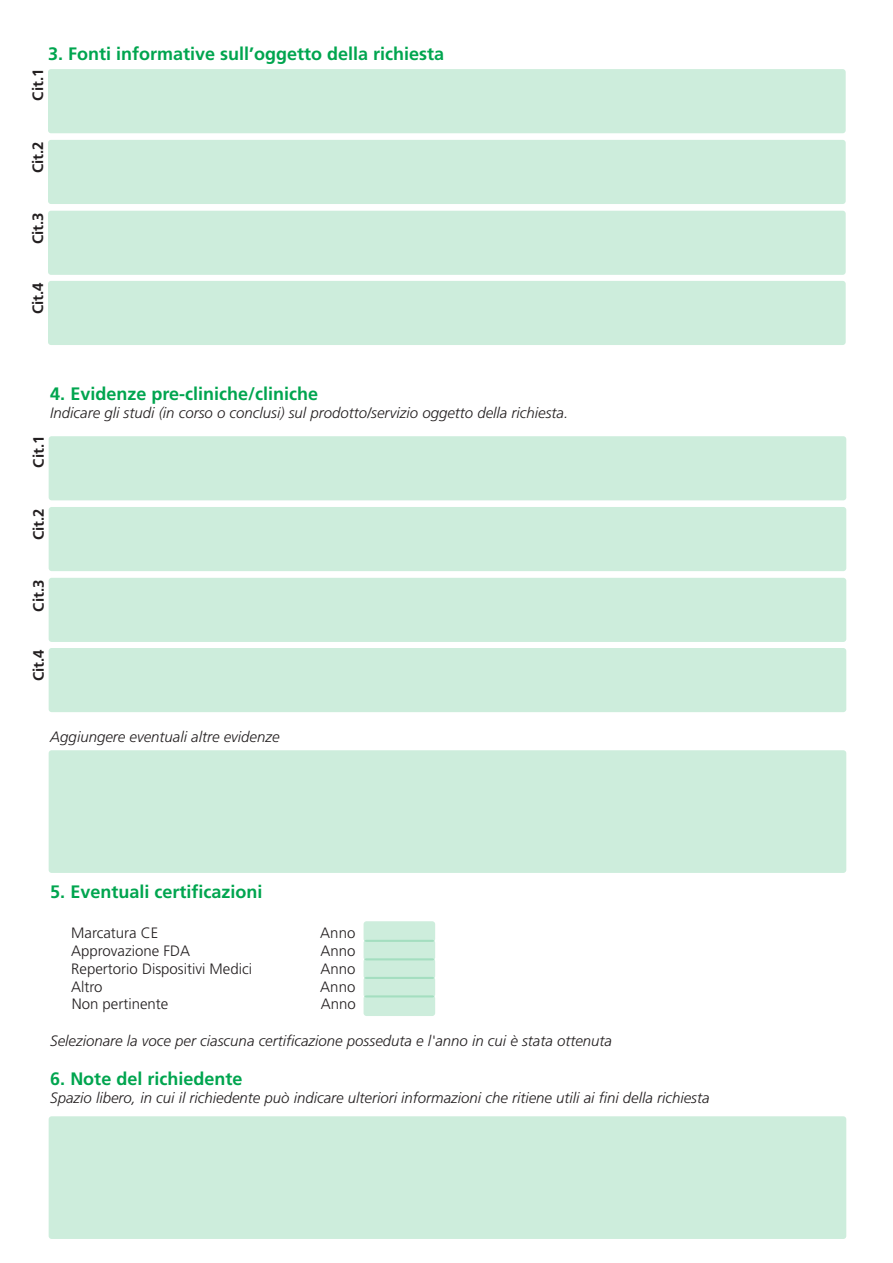
<style>
.page{position:relative;width:893px;height:1263px;background:#fff}
.page>*{position:absolute;margin:0;border:0;box-sizing:border-box;transform-origin:0 0}
.t1{font:700 18px "Frutiger";color:#00a54f}
.t2{font:italic 300 15px "Frutiger";color:#231f20}
.t3{font:300 15px "Frutiger";color:#231f20}
.t4{font:700 15px "Frutiger";color:#231f20}
</style>
<div class="page">
<div style="left:364px;top:921px;width:71px;height:21px;background:#cdeddc;border-radius:3px"></div>
<div style="left:364px;top:940px;width:71px;height:20px;background:#cdeddc;border-radius:3px"></div>
<svg style="left:364px;top:958px;width:71px;height:21px"></svg>
<div style="left:364px;top:977px;width:71px;height:20px;background:#cdeddc;border-radius:3px"></div>
<svg style="left:364px;top:995px;width:71px;height:21px"></svg>
<div style="left:49px;top:1116px;width:797px;height:123px;background:#cdeddc;border-radius:3px"></div>
<div style="left:49px;top:750px;width:797px;height:123px;background:#cdeddc;border-radius:3px"></div>
<div style="left:49px;top:436px;width:797px;height:64px;background:#cdeddc;border-radius:3px"></div>
<div style="left:49px;top:507px;width:797px;height:64px;background:#cdeddc;border-radius:3px"></div>
<div style="left:49px;top:578px;width:797px;height:64px;background:#cdeddc;border-radius:3px"></div>
<div style="left:49px;top:648px;width:797px;height:64px;background:#cdeddc;border-radius:3px"></div>
<div style="left:48px;top:69px;width:798px;height:64px;background:#cdeddc;border-radius:3px"></div>
<div style="left:48px;top:140px;width:798px;height:64px;background:#cdeddc;border-radius:3px"></div>
<div style="left:48px;top:211px;width:798px;height:64px;background:#cdeddc;border-radius:3px"></div>
<div style="left:48px;top:281px;width:798px;height:64px;background:#cdeddc;border-radius:3px"></div>
<p class="t1" style="left:48px;top:43px;width:398px">3. Fonti informative sull’oggetto della richiesta</p>
<p class="t4" style="left:29px;top:101px;width:33px;rotate:-90deg">Cit.1</p>
<p class="t4" style="left:29px;top:173px;width:33px;rotate:-90deg">Cit.2</p>
<p class="t4" style="left:29px;top:244px;width:33px;rotate:-90deg">Cit.3</p>
<p class="t4" style="left:29px;top:314px;width:33px;rotate:-90deg">Cit.4</p>
<p class="t1" style="left:50px;top:383px;width:269px">4. Evidenze pre-cliniche/cliniche</p>
<p class="t2" style="left:50px;top:404px;width:519px">Indicare gli studi (in corso o conclusi) sul prodotto/servizio oggetto della richiesta.</p>
<p class="t4" style="left:30px;top:468px;width:33px;rotate:-90deg">Cit.1</p>
<p class="t4" style="left:30px;top:540px;width:33px;rotate:-90deg">Cit.2</p>
<p class="t4" style="left:30px;top:611px;width:33px;rotate:-90deg">Cit.3</p>
<p class="t4" style="left:30px;top:681px;width:33px;rotate:-90deg">Cit.4</p>
<p class="t2" style="left:50px;top:728px;width:231px">Aggiungere eventuali altre evidenze</p>
<p class="t1" style="left:50px;top:881px;width:214px">5. Eventuali certificazioni</p>
<p class="t3" style="left:71px;top:924px;width:89px">Marcatura CE</p>
<p class="t3" style="left:320px;top:924px;width:37px">Anno</p>
<p class="t3" style="left:71px;top:942px;width:120px">Approvazione FDA</p>
<p class="t3" style="left:320px;top:942px;width:37px">Anno</p>
<p class="t3" style="left:71px;top:960px;width:182px">Repertorio Dispositivi Medici</p>
<p class="t3" style="left:320px;top:960px;width:37px">Anno</p>
<p class="t3" style="left:71px;top:978px;width:33px">Altro</p>
<p class="t3" style="left:320px;top:978px;width:37px">Anno</p>
<p class="t3" style="left:72px;top:995px;width:98px">Non pertinente</p>
<p class="t3" style="left:321px;top:995px;width:37px">Anno</p>
<p class="t2" style="left:50px;top:1032px;width:563px">Selezionare la voce per ciascuna certificazione posseduta e l'anno in cui è stata ottenuta</p>
<p class="t1" style="left:50px;top:1068px;width:194px">6. Note del richiedente</p>
<p class="t2" style="left:50px;top:1090px;width:661px">Spazio libero, in cui il richiedente può indicare ulteriori informazioni che ritiene utili ai fini della richiesta</p>
</div>
